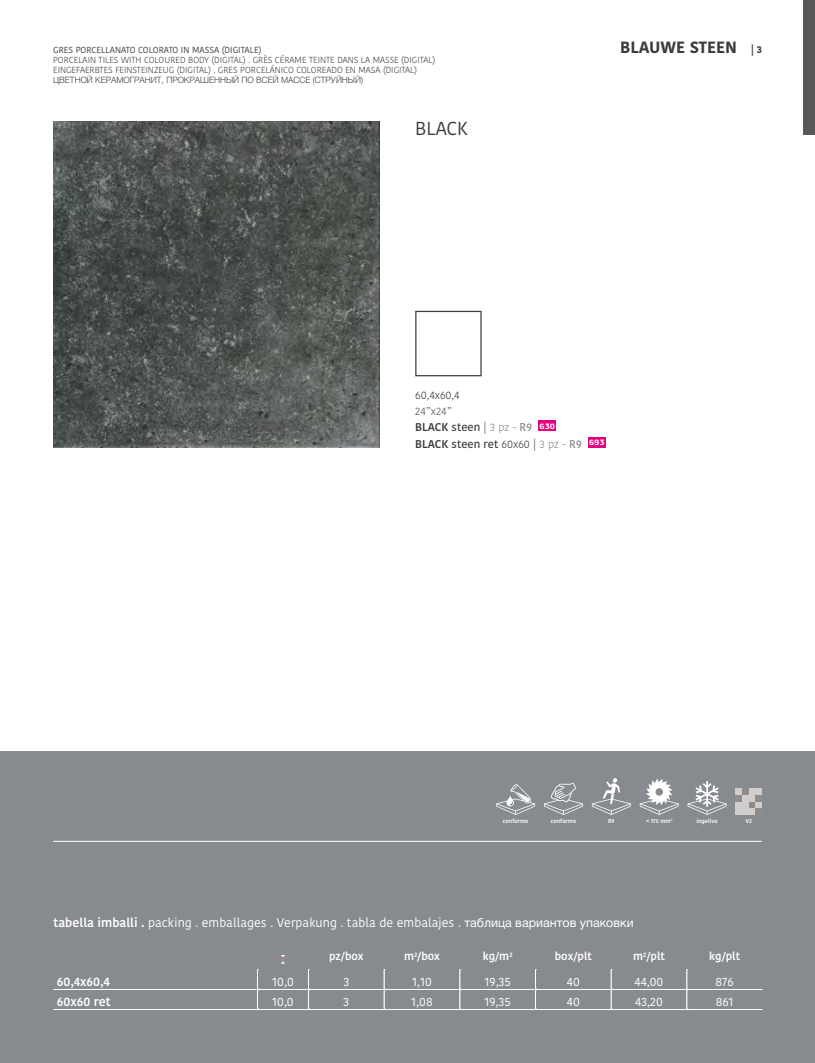
<style>
.page{position:relative;width:815px;height:1063px;background:#fff}
.page>*{position:absolute;margin:0;border:0;box-sizing:border-box;transform-origin:0 0}
.t1{font:18.75px "Kohinoor Bangla";color:#3c3c3b}
.t2{font:700 16.25px "Kohinoor Bangla";color:#3c3c3b}
.t3{font:12.5px "Kohinoor Bangla";color:#fff}
.t4{font:12.38px "Kohinoor Bangla";color:#fff}
.t5{font:600 12.38px "Kohinoor Bangla";color:#fff}
.t6{font:500 11.25px/16.2px "Kohinoor Bangla";color:#3c3c3b}
.t7{font:300 11.25px "Kohinoor Bangla";color:#3c3c3b}
.t8{font:600 11.12px "Kohinoor Bangla";color:#fff}
.t9{font:700 10px "Kohinoor Bangla";color:#3c3c3b}
.t10{font:300 8.75px/10px "Kohinoor Bangla";color:#3c3c3b}
.t11{font:300 8.75px "Helvetica Neue LTCYR";color:#3c3c3b}
.t12{font:8.75px "Kohinoor Bangla";color:#3c3c3b}
.t13{font:600 5.75px "Kohinoor Bangla";color:#fff}
.t14{font:600 3.38px "Kohinoor Bangla";color:#fff}
.s1{font-weight:300;color:#575756}
.s2{font-weight:600}
.s3{font-weight:300}
.s4{font-weight:300;color:#878787}
.s5{color:#878787}
.s6{font-family:"Helvetica Neue LTCYR"}
</style>
<div class="page">
<div style="left:803px;top:0;width:12px;height:135px;background:#575756"></div>
<img style="left:54px;top:122px;width:326px;height:326px">
<div style="left:0;top:752px;width:815px;height:311px;background:#878a8e"></div>
<div style="left:735px;top:788px;width:7px;height:7px;background:#d0cecd"></div>
<div style="left:742px;top:788px;width:6px;height:7px;background:#918c8b"></div>
<div style="left:749px;top:788px;width:6px;height:7px;background:#d0cecd"></div>
<div style="left:756px;top:788px;width:6px;height:7px;background:#d0cecd"></div>
<div style="left:735px;top:795px;width:7px;height:6px;background:#918c8b"></div>
<div style="left:735px;top:802px;width:7px;height:6px;background:#d0cecd"></div>
<div style="left:735px;top:809px;width:7px;height:6px;background:#d0cecd"></div>
<svg style="left:742px;top:795px;width:20px;height:20px"></svg>
<svg style="left:257px;top:969px;width:1px;height:40px"></svg>
<svg style="left:308px;top:969px;width:1px;height:40px"></svg>
<svg style="left:384px;top:969px;width:1px;height:40px"></svg>
<svg style="left:460px;top:969px;width:1px;height:40px"></svg>
<svg style="left:535px;top:969px;width:1px;height:40px"></svg>
<svg style="left:611px;top:969px;width:1px;height:40px"></svg>
<svg style="left:686px;top:969px;width:2px;height:40px"></svg>
<hr style="left:53px;top:989px;width:204px;height:1px;background:#fff">
<hr style="left:257px;top:989px;width:51px;height:1px;background:#fff">
<hr style="left:308px;top:989px;width:76px;height:1px;background:#fff">
<hr style="left:384px;top:989px;width:76px;height:1px;background:#fff">
<hr style="left:460px;top:989px;width:75px;height:1px;background:#fff">
<hr style="left:535px;top:989px;width:76px;height:1px;background:#fff">
<hr style="left:611px;top:989px;width:76px;height:1px;background:#fff">
<hr style="left:687px;top:989px;width:75px;height:1px;background:#fff">
<hr style="left:53px;top:1009px;width:204px;height:1px;background:#fff">
<hr style="left:257px;top:1009px;width:51px;height:1px;background:#fff">
<hr style="left:308px;top:1009px;width:76px;height:1px;background:#fff">
<hr style="left:384px;top:1009px;width:76px;height:1px;background:#fff">
<hr style="left:460px;top:1009px;width:75px;height:1px;background:#fff">
<hr style="left:535px;top:1009px;width:76px;height:1px;background:#fff">
<hr style="left:611px;top:1009px;width:76px;height:1px;background:#fff">
<hr style="left:687px;top:1009px;width:75px;height:1px;background:#fff">
<hr style="left:278px;top:957px;width:10px;height:4px;background:#918c8b">
<svg style="left:281px;top:955px;width:4px;height:9px"></svg>
<div style="left:415px;top:311px;width:67px;height:65px;background:#fff;border:1px solid #3e3f46"></div>
<div style="left:538px;top:421px;width:18px;height:10px;background:#e6007d"></div>
<div style="left:588px;top:437px;width:18px;height:11px;background:#e6007d"></div>
<svg style="left:496px;top:784px;width:39px;height:31px"></svg>
<svg style="left:544px;top:783px;width:39px;height:32px"></svg>
<svg style="left:592px;top:778px;width:39px;height:37px"></svg>
<svg style="left:688px;top:781px;width:39px;height:34px"></svg>
<svg style="left:640px;top:778px;width:39px;height:37px"></svg>
<hr style="left:53px;top:841px;width:709px;height:1px;background:#fff">
<p class="t12" style="left:53px;top:43px;width:210px">GRES PORCELLANATO COLORATO IN MASSA (DIGITALE)</p>
<p class="t10" style="left:53px;top:55px;width:384px">PORCELAIN TILES WITH COLOURED BODY (DIGITAL) . GRÈS CÉRAME TEINTE DANS LA MASSE (DIGITAL)<br>EINGEFAERBTES FEINSTEINZEUG (DIGITAL) . GRES PORCELÁNICO COLOREADO EN MASA (DIGITAL)</p>
<p class="t11" style="left:53px;top:75px;width:311px">ЦВЕТНОЙ КЕРАМОГРАНИТ, ПРОКРАШЕННЫЙ ПО ВСЕЙ МАССЕ (СТРУЙНЫЙ)</p>
<h1 class="t1" style="left:415px;top:114px;width:54px">BLACK</h1>
<h2 class="t2" style="left:620px;top:33px;width:119px">BLAUWE STEEN</h2>
<p class="t9" style="left:751px;top:41px;width:12px">| 3</p>
<p class="t7" style="left:415px;top:386px;width:46px">60,4x60,4</p>
<p class="t6" style="left:415px;top:403px;width:191px"><span class="s1">24”x24”<br></span><span class="s2">BLACK</span> steen <span class="s3">|</span> <span class="s4">3 pz -</span> <span class="s5">R9</span> <sup>630<br></sup><span class="s2">BLACK</span> steen ret <span class="s3">60x60 |</span> <span class="s4">3 pz -</span> <span class="s5">R9</span> <sup>693</sup></p>
<p class="t13" style="left:503px;top:816px;width:27px">conforme</p>
<p class="t13" style="left:551px;top:816px;width:27px">conforme</p>
<p class="t13" style="left:608px;top:816px;width:8px">R9</p>
<p class="t13" style="left:646px;top:816px;width:26px">&lt; 175 mm</p>
<p class="t13" style="left:696px;top:816px;width:23px">ingelivo</p>
<p class="t14" style="left:671px;top:817px;width:3px">3</p>
<p class="t13" style="left:745px;top:816px;width:8px">V2</p>
<h3 class="t3" style="left:54px;top:913px;width:582px"><span class="s2">tabella imballi .</span> packing . emballages . Verpakung . tabla de embalajes . <span class="s6">таблица вариантов упаковки</span></h3>
<p class="t8" style="left:329px;top:947px;width:36px">pz/box</p>
<p class="t8" style="left:404px;top:947px;width:37px">m<sup>2</sup>/box</p>
<p class="t8" style="left:483px;top:947px;width:31px">kg/m<sup>2</sup></p>
<p class="t8" style="left:555px;top:947px;width:38px">box/plt</p>
<p class="t8" style="left:633px;top:947px;width:33px">m<sup>2</sup>/plt</p>
<p class="t8" style="left:709px;top:947px;width:32px">kg/plt</p>
<h3 class="t5" style="left:57px;top:971px;width:55px">60,4x60,4</h3>
<h3 class="t4" style="left:272px;top:972px;width:23px">10,0</h3>
<h3 class="t4" style="left:343px;top:972px;width:7px">3</h3>
<h3 class="t4" style="left:412px;top:972px;width:21px">1,10</h3>
<h3 class="t4" style="left:484px;top:972px;width:28px">19,35</h3>
<h3 class="t4" style="left:567px;top:972px;width:14px">40</h3>
<h3 class="t4" style="left:635px;top:972px;width:30px">44,00</h3>
<h3 class="t4" style="left:716px;top:972px;width:20px">876</h3>
<h3 class="t5" style="left:57px;top:991px;width:55px">60x60 ret</h3>
<h3 class="t4" style="left:272px;top:992px;width:23px">10,0</h3>
<h3 class="t4" style="left:343px;top:992px;width:7px">3</h3>
<h3 class="t4" style="left:411px;top:992px;width:23px">1,08</h3>
<h3 class="t4" style="left:484px;top:992px;width:28px">19,35</h3>
<h3 class="t4" style="left:567px;top:992px;width:14px">40</h3>
<h3 class="t4" style="left:635px;top:992px;width:29px">43,20</h3>
<h3 class="t4" style="left:716px;top:992px;width:19px">861</h3>
</div>
